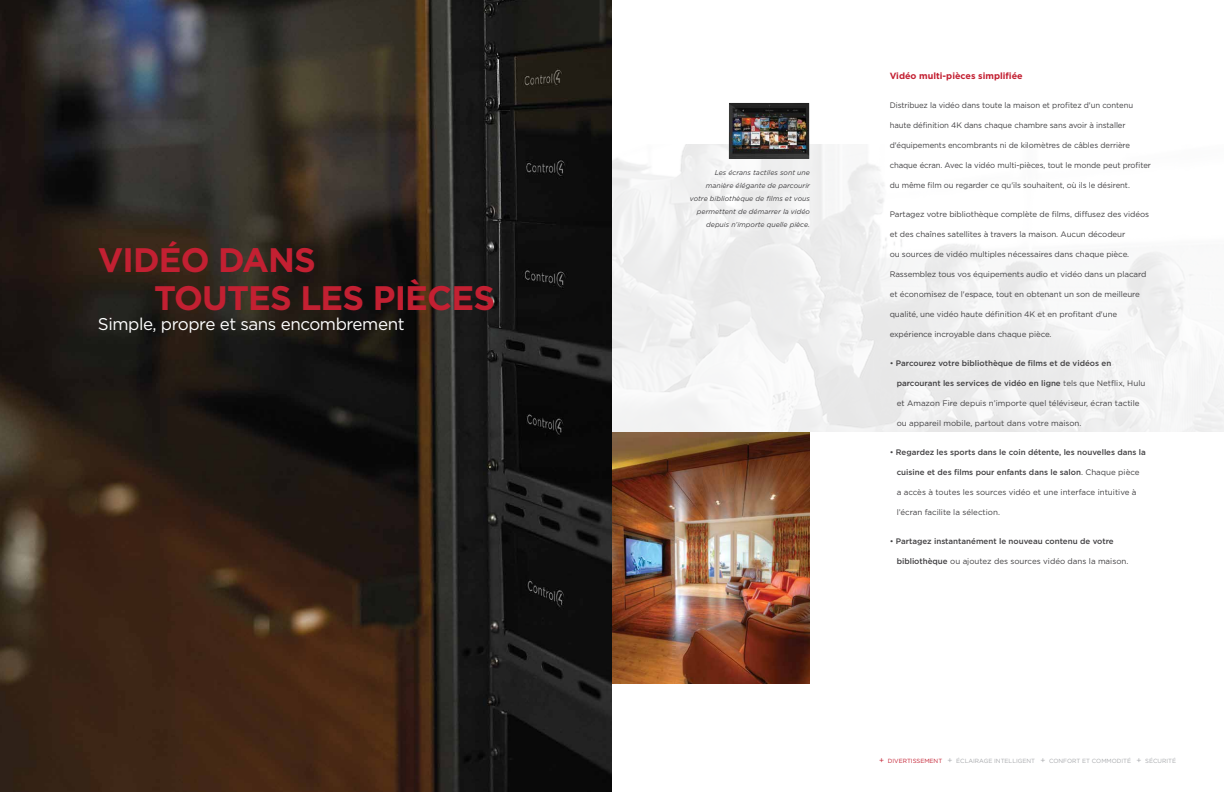
<style>
.page{position:relative;width:1224px;height:792px;background:#fff}
.page>*{position:absolute;margin:0;border:0;box-sizing:border-box;transform-origin:0 0}
.t1{font:700 34px/38px "Gotham";letter-spacing:-.025em;color:#c32032}
.t2{font:17px "Gotham";letter-spacing:-.025em;color:#fff}
.t3{font:700 9px "Gotham";color:#c32032}
.t4{font:8px "Gotham";letter-spacing:-.01em;color:#414042}
.t5{font:500 8px "Gotham";color:#414042}
.t6{font:italic 7px/13px "Gotham";color:#414042;text-align:right}
.t7{font:6px "Gotham";color:#a7a9ac}
.s1{font-weight:400}
.s2{font-weight:500}
.s3{font-size:8px;color:#c32032}
.s4{color:#c32032}
.s5{font-size:8px}
</style>
<div class="page">
<img style="left:729px;top:103px;width:80px;height:56px">
<img style="left:0;top:0;width:612px;height:792px">
<img style="left:612px;top:432px;width:198px;height:252px">
<h1 class="t1" style="left:154px;top:241px;width:343px;text-indent:-56px">VIDÉO DANS<br>TOUTES LES PIÈCES</h1>
<h2 class="t2" style="left:98px;top:313px;width:308px">Simple, propre et sans encombrement</h2>
<p class="t6" style="left:690px;top:166px;width:122px">Les écrans tactiles sont une manière élégante de parcourir votre bibliothèque de films et vous permettent de démarrer la vidéo depuis n’importe quelle pièce.</p>
<p class="t3" style="left:890px;top:70px;width:135px">Vidéo multi-pièces simplifiée</p>
<p class="t4" style="left:890px;top:100px;width:245px">Distribuez la vidéo dans toute la maison et profitez d'un contenu</p>
<p class="t4" style="left:890px;top:120px;width:237px">haute définition 4K dans chaque chambre sans avoir à installer</p>
<p class="t4" style="left:890px;top:140px;width:242px">d'équipements encombrants ni de kilomètres de câbles derrière</p>
<p class="t4" style="left:890px;top:160px;width:263px">chaque écran. Avec la vidéo multi-pièces, tout le monde peut profiter</p>
<p class="t4" style="left:890px;top:180px;width:242px">du même film ou regarder ce qu'ils souhaitent, où ils le désirent.</p>
<p class="t4" style="left:890px;top:209px;width:261px">Partagez votre bibliothèque complète de films, diffusez des vidéos</p>
<p class="t4" style="left:890px;top:229px;width:237px">et des chaînes satellites à travers la maison. Aucun décodeur</p>
<p class="t4" style="left:890px;top:249px;width:241px">ou sources de vidéo multiples nécessaires dans chaque pièce.</p>
<p class="t4" style="left:890px;top:269px;width:258px">Rassemblez tous vos équipements audio et vidéo dans un placard</p>
<p class="t4" style="left:890px;top:289px;width:252px">et économisez de l'espace, tout en obtenant un son de meilleure</p>
<p class="t4" style="left:890px;top:309px;width:229px">qualité, une vidéo haute définition 4K et en profitant d'une</p>
<p class="t4" style="left:890px;top:329px;width:163px">expérience incroyable dans chaque pièce.</p>
<p class="t5" style="left:890px;top:358px;width:223px"><span class="s1">•</span> Parcourez votre bibliothèque de films et de vidéos en</p>
<p class="t5" style="left:897px;top:378px;width:250px">parcourant les services de vidéo en ligne <span class="s1">tels que Netflix, Hulu</span></p>
<p class="t4" style="left:897px;top:398px;width:244px">et Amazon Fire depuis n’importe quel téléviseur, écran tactile</p>
<p class="t4" style="left:897px;top:418px;width:186px">ou appareil mobile, partout dans votre maison.</p>
<p class="t5" style="left:890px;top:447px;width:258px"><span class="s1">•</span> Regardez les sports dans le coin détente, les nouvelles dans la</p>
<p class="t5" style="left:897px;top:467px;width:244px">cuisine et des films pour enfants dans le salon<span class="s1">. Chaque pièce</span></p>
<p class="t4" style="left:897px;top:487px;width:241px">a accès à toutes les sources vidéo et une interface intuitive à</p>
<p class="t4" style="left:897px;top:507px;width:105px">l’écran facilite la sélection.</p>
<p class="t5" style="left:890px;top:536px;width:226px"><span class="s1">•</span> Partagez instantanément le nouveau contenu de votre</p>
<p class="t4" style="left:897px;top:556px;width:233px"><span class="s2">bibliothèque</span> ou ajoutez des sources vidéo dans la maison.</p>
<p class="t7" style="left:879px;top:757px;width:298px"><span class="s3">+</span> <span class="s4">DIVERTISSEMENT</span> <span class="s5">+</span> ÉCLAIRAGE INTELLIGENT <span class="s5">+</span> CONFORT ET COMMODITÉ <span class="s5">+</span> SÉCURITÉ</p>
</div>
